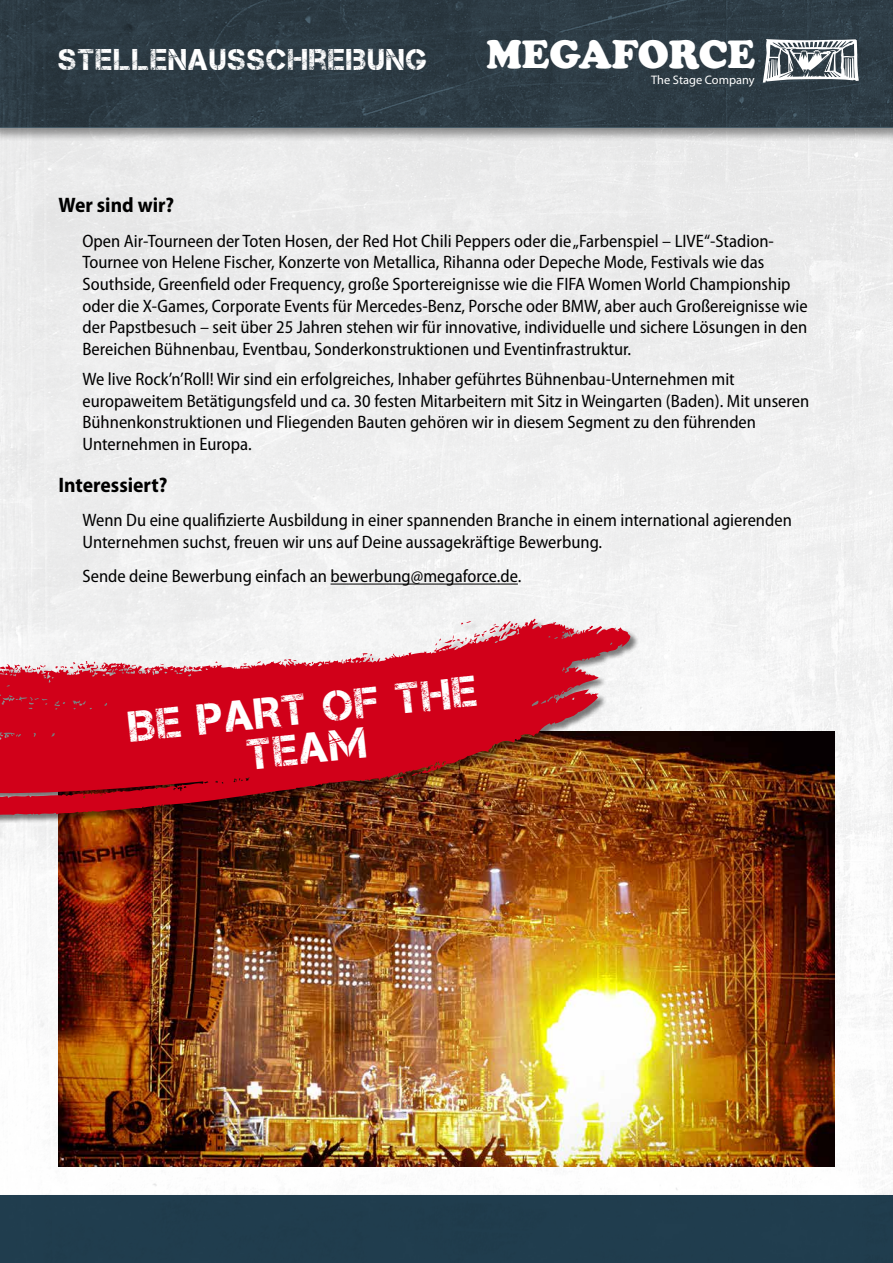
<style>
.page{position:relative;width:893px;height:1263px;background:#fff}
.page>*{position:absolute;margin:0;border:0;box-sizing:border-box;transform-origin:0 0}
.t1{font:43.35px/39.8px "Captureit";color:#fff;text-align:center}
.t2{font:900 40.95px "Cooper";color:#fff}
.t3{font:30px "Captureit";letter-spacing:.05em;color:#fff}
.t4{font:700 semi-condensed 21px "Myriad Pro";color:#000}
.t5{font:semi-condensed 18px/21.6px "Myriad Pro";color:#000}
.t6{font:12.45px "Myriad Pro";color:#fff}
</style>
<div class="page">
<div style="left:0;top:128px;width:893px;height:1135px;background:linear-gradient(to bottom,#eaebeb,#fbfafa)"></div>
<div style="left:0;top:0;width:893px;height:142px;background:#000;opacity:.5"></div>
<div style="left:0;top:0;width:893px;height:128px;background:#2d3c44"></div>
<svg style="left:763px;top:39px;width:96px;height:44px"></svg>
<hr style="left:331px;top:584px;width:187px;height:1px;background:#000">
<div style="left:0;top:1193px;width:893px;height:70px;background:#fafafa"></div>
<div style="left:0;top:1195px;width:893px;height:68px;background:#213e4f"></div>
<img style="left:58px;top:732px;width:776px;height:435px">
<div style="left:0;top:619px;width:639px;height:205px;background:#000;opacity:.5"></div>
<svg style="left:0;top:617px;width:630px;height:199px;fill:#d10019"></svg>
<svg style="left:0;top:665px;width:5px;height:4px"></svg>
<svg style="left:14px;top:664px;width:33px;height:7px"></svg>
<svg style="left:55px;top:661px;width:41px;height:9px"></svg>
<svg style="left:131px;top:664px;width:5px;height:4px"></svg>
<svg style="left:186px;top:666px;width:7px;height:4px"></svg>
<svg style="left:394px;top:776px;width:9px;height:3px"></svg>
<svg style="left:435px;top:619px;width:83px;height:27px"></svg>
<h3 class="t3" style="left:58px;top:43px;width:370px">STELLENAUSSCHREIBUNG</h3>
<h2 class="t2" style="left:486px;top:31px;width:270px">MEGAFORCE</h2>
<p class="t6" style="left:651px;top:72px;width:105px">The Stage Company</p>
<p class="t4" style="left:58px;top:192px;width:117px">Wer sind wir?</p>
<p class="t5" style="left:82px;top:230px;width:727px">Open Air-Tourneen der Toten Hosen, der Red Hot Chili Peppers oder die „Farbenspiel – LIVE“-Stadion-Tournee von Helene Fischer, Konzerte von Metallica, Rihanna oder Depeche Mode, Festivals wie das Southside, Greenfield oder Frequency, große Sportereignisse wie die FIFA Women World Championship oder die X-Games, Corporate Events für Mercedes-Benz, Porsche oder BMW, aber auch Großereignisse wie der Papstbesuch – seit über 25 Jahren stehen wir für innovative, individuelle und sichere Lösungen in den Bereichen Bühnenbau, Eventbau, Sonderkonstruktionen und Eventinfrastruktur.</p>
<p class="t5" style="left:82px;top:368px;width:728px">We live Rock’n’Roll! Wir sind ein erfolgreiches, Inhaber geführtes Bühnenbau-Unternehmen mit europaweitem Betätigungsfeld und ca. 30 festen Mitarbeitern mit Sitz in Weingarten (Baden). Mit unseren Bühnenkonstruktionen und Fliegenden Bauten gehören wir in diesem Segment zu den führenden Unternehmen in Europa.</p>
<p class="t4" style="left:58px;top:471px;width:110px">Interessiert?</p>
<p class="t5" style="left:82px;top:509px;width:711px">Wenn Du eine qualifizierte Ausbildung in einer spannenden Branche in einem international agierenden<br>Unternehmen suchst, freuen wir uns auf Deine aussagekräftige Bewerbung.</p>
<p class="t5" style="left:82px;top:565px;width:441px">Sende deine Bewerbung einfach an bewerbung@megaforce.de.</p>
<h1 class="t1" style="left:127px;top:707px;width:351px;rotate:-6deg">BE PART OF THE<br>TEAM</h1>
</div>
